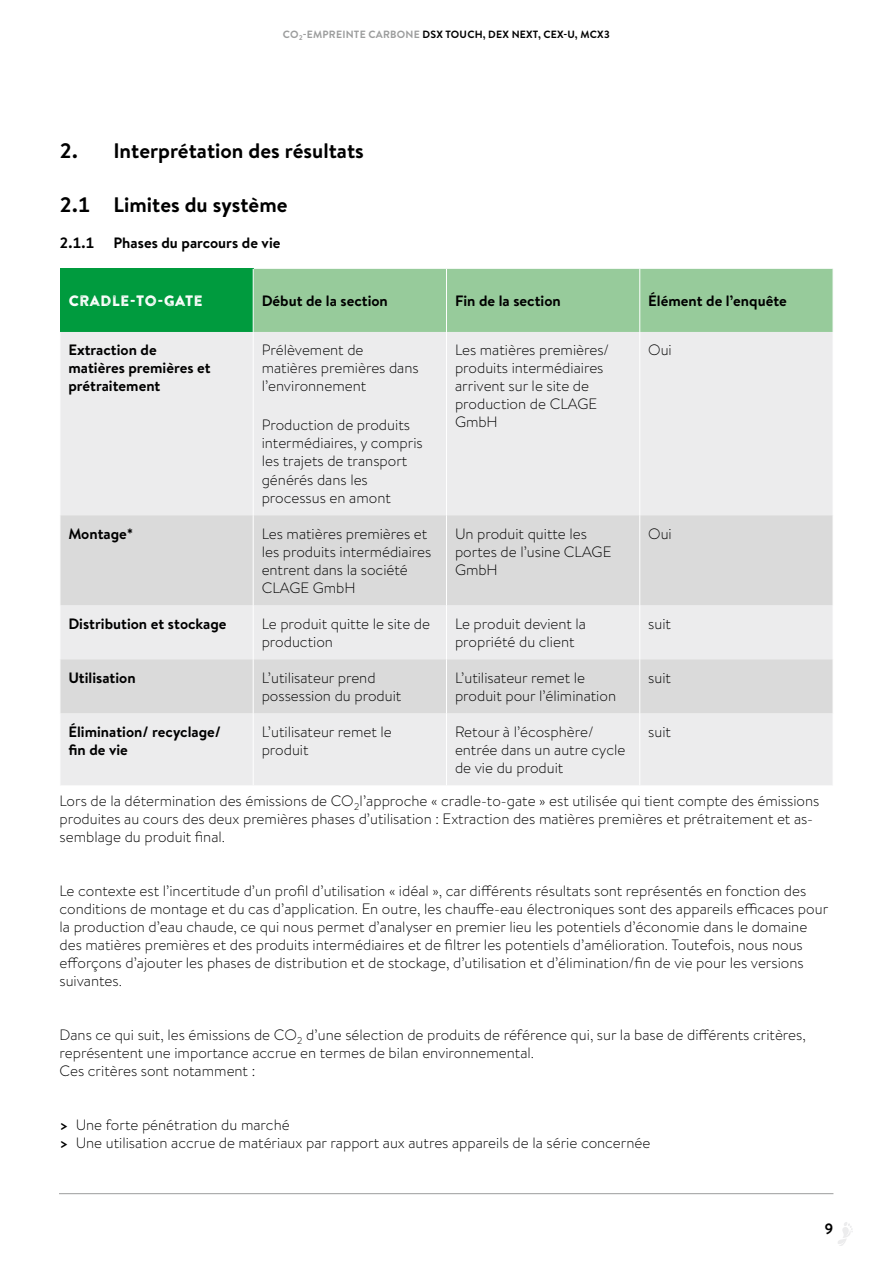
<style>
.page{position:relative;width:893px;height:1263px;background:#fff}
.page>*{position:absolute;margin:0;border:0;box-sizing:border-box;transform-origin:0 0}
.t1{font:700 21px "Brandon Text";color:#000}
.t2{font:300 15px/18px "Brandon Text";color:#000}
.t3{font:700 15px/18px "Brandon Text";color:#000}
.t4{font:15px "Brandon Printed One";color:#fff}
.t5{font:700 10.5px "Brandon Text";letter-spacing:.02em;color:#000}
.s1{color:#9c9d9d}
.s2{font-weight:700}
</style>
<div class="page">
<svg style="left:838px;top:1222px;width:15px;height:24px"></svg>
<hr style="left:59px;top:1193px;width:774px;height:1px;background:#9c9d9d">
<div style="left:60px;top:269px;width:193px;height:63px;background:#009b3e"></div>
<div style="left:254px;top:269px;width:579px;height:63px;background:#97cb9b"></div>
<div style="left:61px;top:332px;width:772px;height:453px;background:#ececed"></div>
<svg style="left:61px;top:515px;width:772px;height:198px;background:#dfdfdf"></svg>
<hr style="left:253px;top:332px;width:1px;height:183px;background:#fff">
<hr style="left:446px;top:332px;width:1px;height:183px;background:#fff">
<hr style="left:639px;top:332px;width:1px;height:183px;background:#fff">
<hr style="left:253px;top:605px;width:1px;height:54px;background:#fff">
<hr style="left:446px;top:605px;width:1px;height:54px;background:#fff">
<hr style="left:639px;top:605px;width:1px;height:54px;background:#fff">
<hr style="left:253px;top:659px;width:1px;height:54px;background:#fff">
<hr style="left:446px;top:659px;width:1px;height:54px;background:#fff">
<hr style="left:639px;top:659px;width:1px;height:54px;background:#fff">
<hr style="left:253px;top:713px;width:1px;height:72px;background:#fff">
<hr style="left:446px;top:713px;width:1px;height:72px;background:#fff">
<hr style="left:639px;top:713px;width:1px;height:72px;background:#fff">
<hr style="left:446px;top:269px;width:1px;height:63px;background:#fff">
<hr style="left:639px;top:269px;width:1px;height:63px;background:#fff">
<hr style="left:253px;top:515px;width:1px;height:90px;background:#fff">
<hr style="left:446px;top:515px;width:1px;height:90px;background:#fff">
<hr style="left:639px;top:515px;width:1px;height:90px;background:#fff">
<p class="t5" style="left:283px;top:27px;width:329px"><span class="s1">CO</span><sub>2</sub><span class="s1">-EMPREINTE CARBONE</span> DSX TOUCH, DEX NEXT, CEX-U, MCX3</p>
<h1 class="t1" style="left:60px;top:136px;width:306px">2. Interprétation des résultats</h1>
<h1 class="t1" style="left:60px;top:190px;width:229px">2.1 Limites du système</h1>
<p class="t3" style="left:60px;top:234px;width:37px">2.1.1</p>
<p class="t3" style="left:114px;top:234px;width:168px">Phases du parcours de vie</p>
<p class="t4" style="left:68px;top:291px;width:136px">CRADLE-TO-GATE</p>
<p class="t3" style="left:262px;top:291px;width:128px">Début de la section</p>
<p class="t3" style="left:455px;top:291px;width:107px">Fin de la section</p>
<p class="t3" style="left:648px;top:291px;width:140px">Élément de l’enquête</p>
<p class="t3" style="left:68px;top:341px;width:144px">Extraction de matières premières et prétraitement</p>
<p class="t2" style="left:262px;top:341px;width:159px">Prélèvement de matières premières dans l’environnement</p>
<p class="t2" style="left:262px;top:416px;width:163px">Production de produits intermédiaires, y compris les trajets de transport générés dans les processus en amont</p>
<p class="t2" style="left:455px;top:341px;width:156px">Les matières premières/ produits intermédiaires arrivent sur le site de production de CLAGE<br>GmbH</p>
<p class="t2" style="left:648px;top:341px;width:25px">Oui</p>
<p class="t3" style="left:68px;top:524px;width:66px">Montage*</p>
<p class="t2" style="left:262px;top:524px;width:171px">Les matières premières et les produits intermédiaires entrent dans la société<br>CLAGE GmbH</p>
<p class="t2" style="left:455px;top:524px;width:158px">Un produit quitte les portes de l’usine CLAGE<br>GmbH</p>
<p class="t2" style="left:648px;top:524px;width:25px">Oui</p>
<p class="t3" style="left:68px;top:614px;width:160px">Distribution et stockage</p>
<p class="t2" style="left:262px;top:614px;width:170px">Le produit quitte le site de production</p>
<p class="t2" style="left:455px;top:614px;width:133px">Le produit devient la propriété du client</p>
<p class="t2" style="left:648px;top:614px;width:24px">suit</p>
<p class="t3" style="left:68px;top:668px;width:69px">Utilisation</p>
<p class="t2" style="left:262px;top:668px;width:141px">L’utilisateur prend possession du produit</p>
<p class="t2" style="left:455px;top:668px;width:163px">L’utilisateur remet le produit pour l’élimination</p>
<p class="t2" style="left:648px;top:668px;width:24px">suit</p>
<p class="t3" style="left:68px;top:722px;width:154px">Élimination/ recyclage/ fin de vie</p>
<p class="t2" style="left:262px;top:722px;width:132px">L’utilisateur remet le produit</p>
<p class="t2" style="left:455px;top:722px;width:172px">Retour à l’écosphère/ entrée dans un autre cycle de vie du produit</p>
<p class="t2" style="left:648px;top:722px;width:24px">suit</p>
<p class="t2" style="left:60px;top:792px;width:761px">Lors de la détermination des émissions de CO<sub>2</sub>l’approche « cradle-to-gate » est utilisée qui tient compte des émissions produites au cours des deux premières phases d’utilisation : Extraction des matières premières et prétraitement et as&shy;semblage du produit final.</p>
<p class="t2" style="left:60px;top:882px;width:770px">Le contexte est l’incertitude d’un profil d’utilisation « idéal », car différents résultats sont représentés en fonction des conditions de montage et du cas d’application. En outre, les chauffe-eau électroniques sont des appareils efficaces pour la production d’eau chaude, ce qui nous permet d’analyser en premier lieu les potentiels d’économie dans le domaine des matières premières et des produits intermédiaires et de filtrer les potentiels d’amélioration. Toutefois, nous nous efforçons d’ajouter les phases de distribution et de stockage, d’utilisation et d’élimination/fin de vie pour les versions suivantes.</p>
<p class="t2" style="left:60px;top:1026px;width:748px">Dans ce qui suit, les émissions de CO<sub>2</sub> d’une sélection de produits de référence qui, sur la base de différents critères, représentent une importance accrue en termes de bilan environnemental.<br>Ces critères sont notamment :</p>
<p class="t2" style="left:60px;top:1116px;width:592px"><span class="s2">&gt;</span> Une forte pénétration du marché<br><span class="s2">&gt;</span> Une utilisation accrue de matériaux par rapport aux autres appareils de la série concernée</p>
<p class="t3" style="left:824px;top:1220px;width:10px">9</p>
</div>
